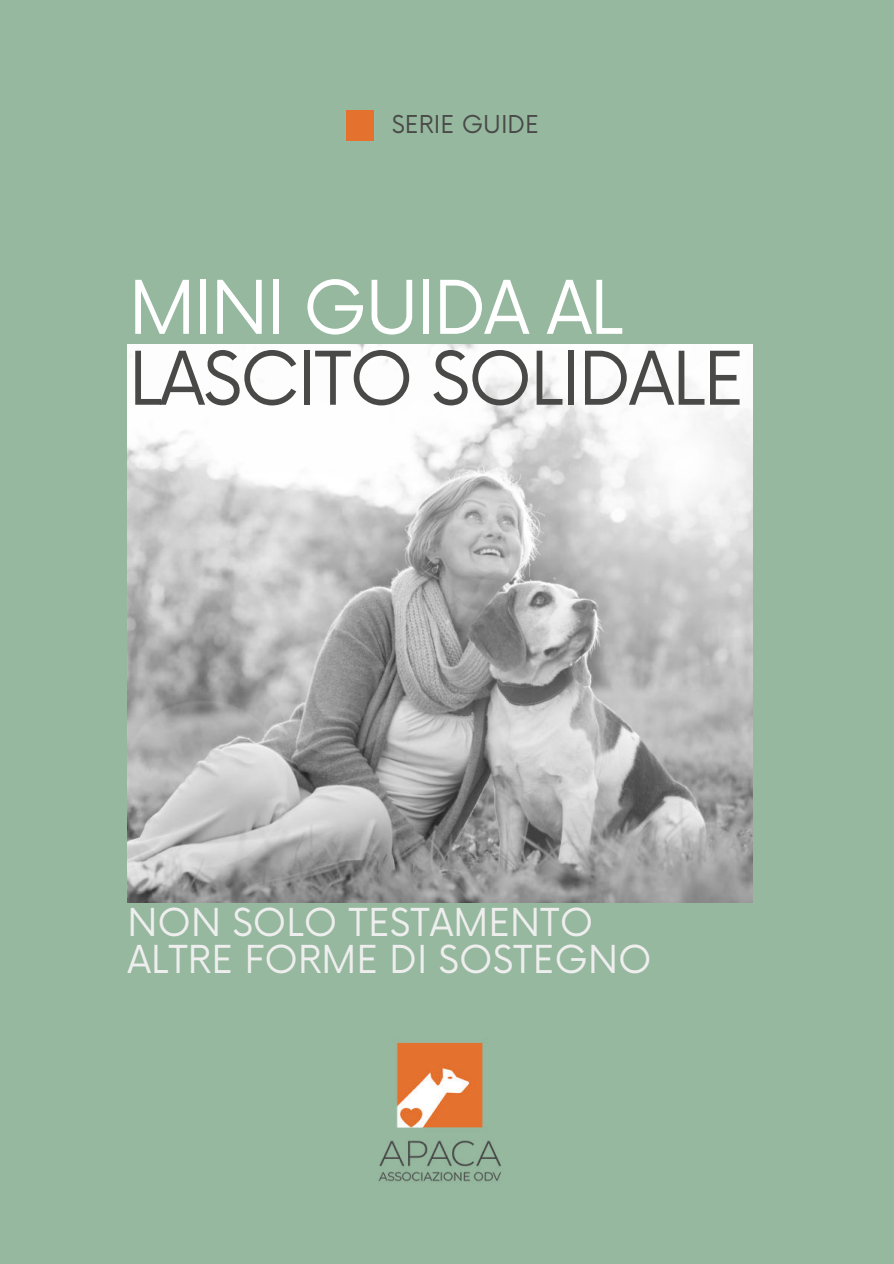
<style>
.page{position:relative;width:894px;height:1264px;background:#fff}
.page>*{position:absolute;margin:0;border:0;box-sizing:border-box;transform-origin:0 0}
.t1{font:72px "Now";letter-spacing:-.03em;color:#494948}
.t2{font:72px "Now";letter-spacing:-.03em;color:#fff}
.t3{font:37.5px/37.2px "Now";color:#efeeee}
.t4{font:24px "Now";color:#494948}
</style>
<div class="page">
<div style="left:0;top:0;width:893px;height:1263px;background:#96b89f"></div>
<img style="left:127px;top:345px;width:625px;height:557px">
<img style="left:378px;top:1042px;width:123px;height:141px">
<div style="left:346px;top:110px;width:27px;height:30px;background:#e4712e"></div>
<p class="t4" style="left:391px;top:105px;width:149px">SERIE GUIDE</p>
<h1 class="t2" style="left:129px;top:249px;width:495px">MINI GUIDA AL</h1>
<h1 class="t1" style="left:129px;top:320px;width:617px">LASCITO SOLIDALE</h1>
<p class="t3" style="left:127px;top:901px;width:525px">NON SOLO TESTAMENTO<br>ALTRE FORME DI SOSTEGNO</p>
</div>
